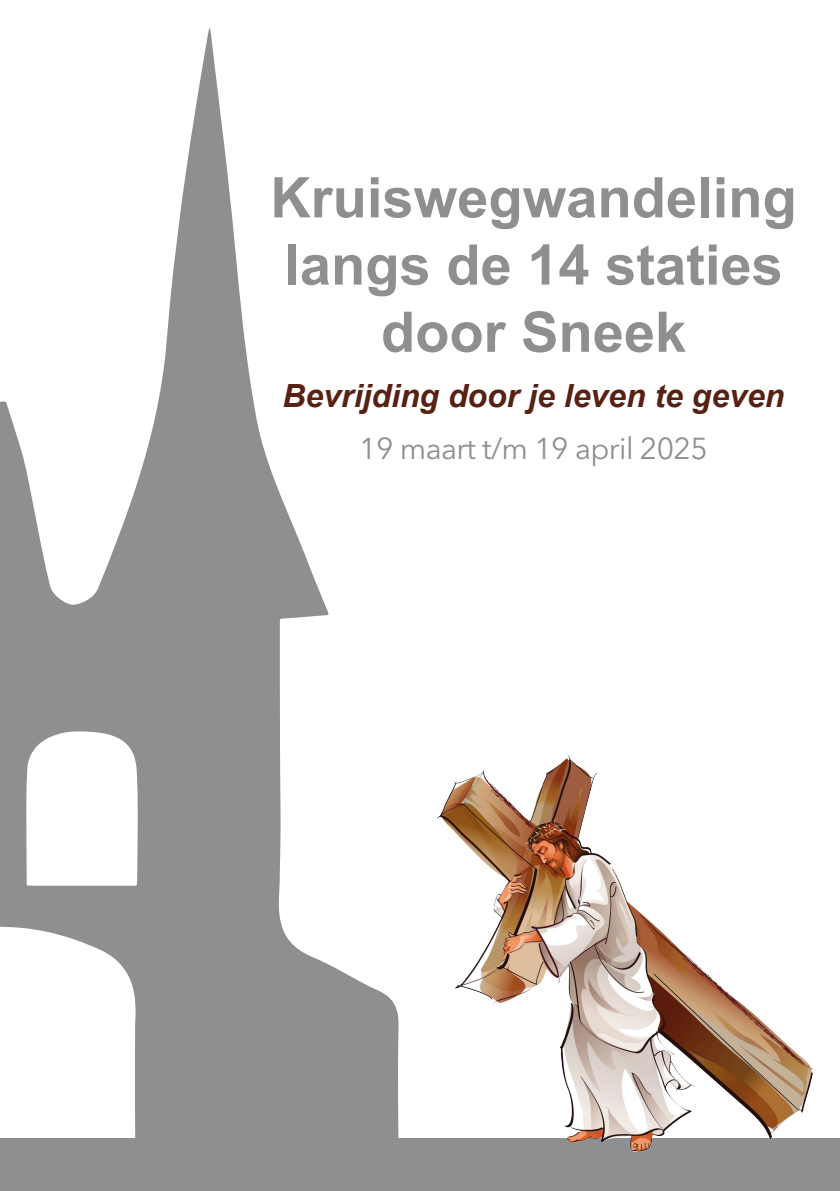
<style>
.page{position:relative;width:840px;height:1191px;background:#fff}
.page>*{position:absolute;margin:0;border:0;box-sizing:border-box;transform-origin:0 0}
.t1{font:700 56px/67.2px "Arial";color:#8d8f90;text-align:center}
.t2{font:italic 700 32px "Arial";color:#572214}
.t3{font:30px "Avenir Next LT Pro";letter-spacing:-.02em;color:#8d8f90}
</style>
<div class="page">
<svg style="left:0;top:28px;width:398px;height:1110px"></svg>
<div style="left:0;top:1138px;width:839px;height:53px;background:#8d8f90"></div>
<img style="left:437px;top:754px;width:378px;height:398px">
<p class="t1" style="left:270px;top:165px;width:527px">Kruiswegwandeling langs de 14 staties door Sneek</p>
<p class="t2" style="left:282px;top:375px;width:503px">Bevrijding door je leven te geven</p>
<p class="t3" style="left:359px;top:430px;width:350px">19 maart t/m 19 april 2025</p>
</div>
